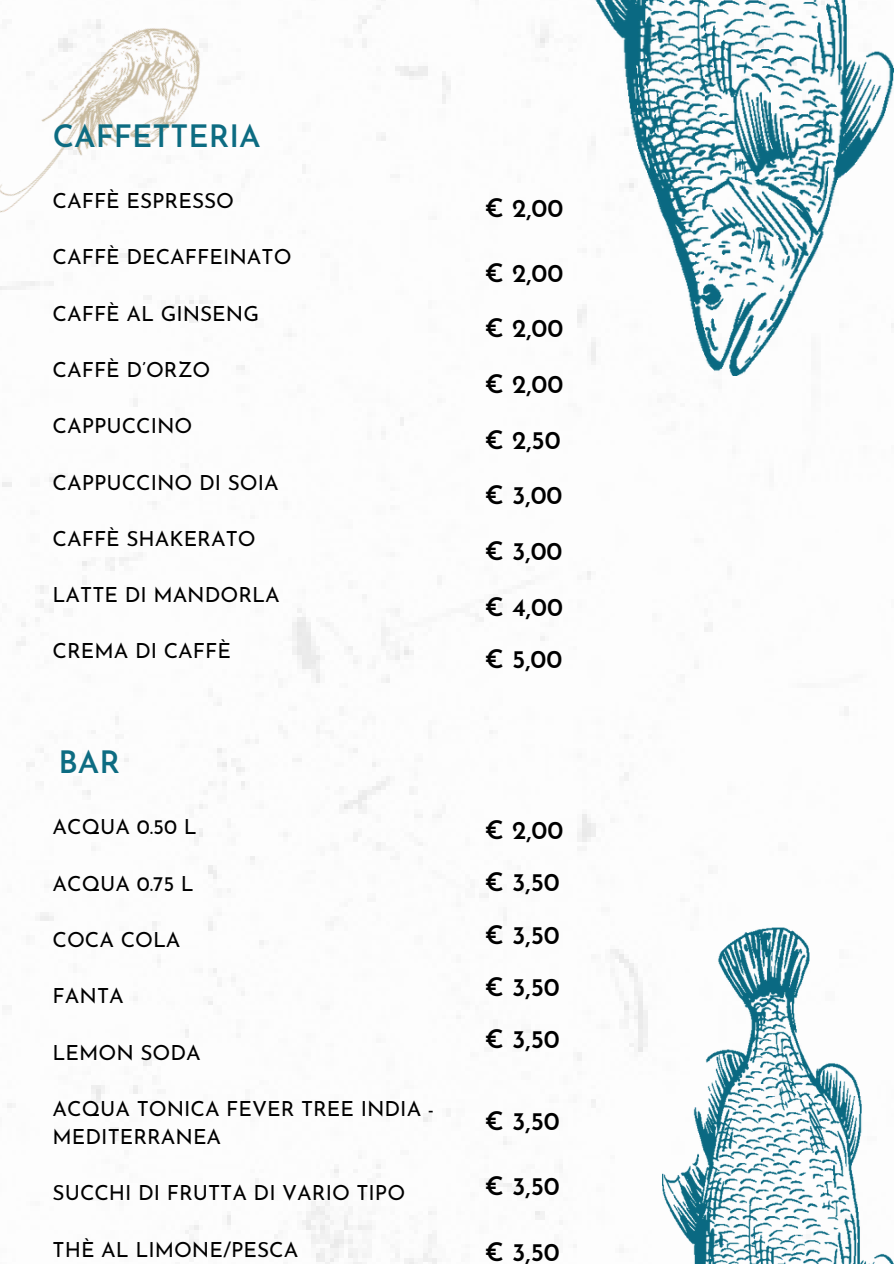
<style>
.page{position:relative;width:894px;height:1264px;background:#fff}
.page>*{position:absolute;margin:0;border:0;box-sizing:border-box;transform-origin:0 0}
.t1{font:600 30.75px "Josefin Sans";color:#0d6c82}
.t2{font:600 25.5px "Josefin Sans";color:#000}
.t3{font:20.85px/28.2px "Josefin Sans";color:#000}
</style>
<div class="page">
<img style="left:0;top:0;width:849px;height:1263px">
<img style="left:0;top:10px;width:226px;height:211px">
<img style="left:581px;top:0;width:312px;height:375px">
<img style="left:662px;top:927px;width:231px;height:336px">
<h2 class="t1" style="left:53px;top:124px;width:209px">CAFFETTERIA</h2>
<p class="t3" style="left:53px;top:189px;width:183px">CAFFÈ ESPRESSO</p>
<p class="t3" style="left:53px;top:245px;width:240px">CAFFÈ DECAFFEINATO</p>
<p class="t3" style="left:53px;top:301px;width:208px">CAFFÈ AL GINSENG</p>
<p class="t3" style="left:53px;top:357px;width:159px">CAFFÈ D’ORZO</p>
<p class="t3" style="left:53px;top:414px;width:141px">CAPPUCCINO</p>
<p class="t3" style="left:53px;top:470px;width:227px">CAPPUCCINO DI SOIA</p>
<p class="t3" style="left:53px;top:526px;width:204px">CAFFÈ SHAKERATO</p>
<p class="t3" style="left:53px;top:582px;width:228px">LATTE DI MANDORLA</p>
<p class="t3" style="left:53px;top:639px;width:180px">CREMA DI CAFFÈ</p>
<h2 class="t1" style="left:59px;top:750px;width:63px">BAR</h2>
<p class="t3" style="left:53px;top:815px;width:145px">ACQUA 0.50 L</p>
<p class="t3" style="left:53px;top:871px;width:143px">ACQUA 0.75 L</p>
<p class="t3" style="left:53px;top:927px;width:129px">COCA COLA</p>
<p class="t3" style="left:53px;top:983px;width:73px">FANTA</p>
<p class="t3" style="left:53px;top:1040px;width:150px">LEMON SODA</p>
<p class="t3" style="left:53px;top:1096px;width:383px">ACQUA TONICA FEVER TREE INDIA -<br>MEDITERRANEA</p>
<p class="t3" style="left:53px;top:1180px;width:354px">SUCCHI DI FRUTTA DI VARIO TIPO</p>
<p class="t3" style="left:53px;top:1237px;width:247px">THÈ AL LIMONE/PESCA</p>
<p class="t2" style="left:484px;top:198px;width:80px">€ 2,00</p>
<h2 class="t2" style="left:484px;top:262px;width:80px">€ 2,00</h2>
<h2 class="t2" style="left:484px;top:318px;width:80px">€ 2,00</h2>
<h2 class="t2" style="left:484px;top:374px;width:80px">€ 2,00</h2>
<h2 class="t2" style="left:484px;top:429px;width:77px">€ 2,50</h2>
<h2 class="t2" style="left:484px;top:485px;width:79px">€ 3,00</h2>
<h2 class="t2" style="left:484px;top:541px;width:79px">€ 3,00</h2>
<h2 class="t2" style="left:484px;top:597px;width:80px">€ 4,00</h2>
<h1 class="t2" style="left:484px;top:649px;width:79px">€ 5,00</h1>
<h2 class="t2" style="left:484px;top:819px;width:80px">€ 2,00</h2>
<h2 class="t2" style="left:484px;top:872px;width:77px">€ 3,50</h2>
<h2 class="t2" style="left:484px;top:924px;width:77px">€ 3,50</h2>
<h2 class="t2" style="left:484px;top:976px;width:77px">€ 3,50</h2>
<h2 class="t2" style="left:484px;top:1029px;width:77px">€ 3,50</h2>
<h2 class="t2" style="left:484px;top:1110px;width:77px">€ 3,50</h2>
<h2 class="t2" style="left:484px;top:1176px;width:77px">€ 3,50</h2>
<h2 class="t2" style="left:484px;top:1241px;width:77px">€ 3,50</h2>
</div>
